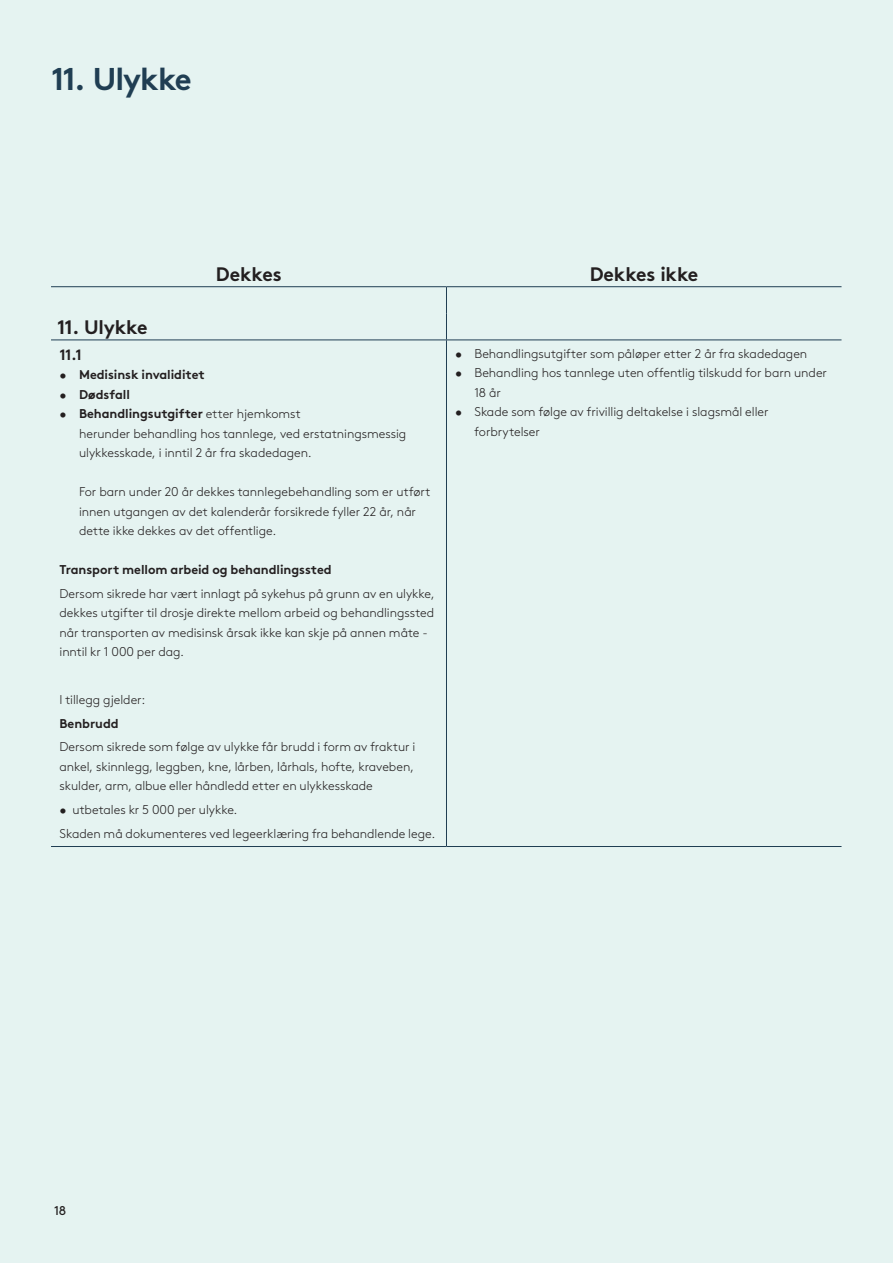
<style>
.page{position:relative;width:893px;height:1263px;background:#e5f3f1}
.page>*{position:absolute;margin:0;border:0;box-sizing:border-box;transform-origin:0 0}
.t1{font:700 31.5px "Gjen Brown OT";letter-spacing:-.035em;color:#203e53}
.t2{font:700 19.5px "Gjen Brown OT";letter-spacing:-.005em;color:#231f20}
.t3{font:700 15px "Gjen Brown OT";color:#231f20}
.t4{font:300 12.75px/19.5px "Gjen Brown OT";color:#231f20}
.t5{font:12.75px "Gjen Brown OT Bold Alt";color:#231f20}
.t6{font:700 12.75px "Gjen Brown OT";letter-spacing:-.005em;color:#231f20}
.t7{font:12.75px "Gjen Brown OT";color:#231f20}
.s1{font-weight:400}
.s2{font-weight:700}
</style>
<div class="page">
<hr style="left:51px;top:846px;width:395px;height:1px;background:#203e53">
<hr style="left:446px;top:846px;width:395px;height:1px;background:#203e53">
<hr style="left:51px;top:286px;width:395px;height:1px;background:#203e53">
<hr style="left:446px;top:286px;width:395px;height:1px;background:#203e53">
<hr style="left:51px;top:340px;width:395px;height:1px;background:#203e53">
<hr style="left:446px;top:340px;width:395px;height:1px;background:#203e53">
<svg style="left:446px;top:287px;width:1px;height:53px"></svg>
<hr style="left:446px;top:340px;width:1px;height:506px;background:#203e53">
<h1 class="t1" style="left:51px;top:54px;width:142px">11. Ulykke</h1>
<h2 class="t2" style="left:216px;top:258px;width:67px">Dekkes</h2>
<h2 class="t2" style="left:590px;top:258px;width:110px">Dekkes ikke</h2>
<h2 class="t2" style="left:57px;top:311px;width:92px">11. Ulykke</h2>
<p class="t3" style="left:60px;top:342px;width:24px">11.1</p>
<p class="t6" style="left:60px;top:364px;width:147px"><span class="s1">•</span> Medisinsk invaliditet</p>
<p class="t6" style="left:60px;top:384px;width:72px"><span class="s1">•</span> Dødsfall</p>
<p class="t4" style="left:79px;top:403px;width:329px;text-indent:-20px"><span class="s1">•</span> <span class="s2">Behandlingsutgifter</span> etter hjemkomst<br>herunder behandling hos tannlege, ved erstatningsmessig ulykkesskade, i inntil 2 år fra skadedagen.</p>
<p class="t4" style="left:79px;top:481px;width:353px">For barn under 20 år dekkes tannlegebehandling som er utført innen utgangen av det kalenderår forsikrede fyller 22 år, når dette ikke dekkes av det offentlige.</p>
<p class="t5" style="left:60px;top:559px;width:274px">Transport mellom arbeid og behandlingssted</p>
<p class="t4" style="left:60px;top:583px;width:377px">Dersom sikrede har vært innlagt på sykehus på grunn av en ulykke, dekkes utgifter til drosje direkte mellom arbeid og behandlingssted når transporten av medisinsk årsak ikke kan skje på annen måte - inntil kr 1 000 per dag.</p>
<p class="t4" style="left:60px;top:689px;width:87px">I tillegg gjelder:</p>
<p class="t5" style="left:60px;top:713px;width:61px">Benbrudd</p>
<p class="t4" style="left:60px;top:736px;width:357px;text-align:justify">Dersom sikrede som følge av ulykke får brudd i form av fraktur i ankel, skinnlegg, leggben, kne, lårben, lårhals, hofte, kraveben, skulder, arm, albue eller håndledd etter en ulykkesskade</p>
<p class="t4" style="left:60px;top:797px;width:377px;line-height:23.7px"><span class="s1">•</span> utbetales kr 5 000 per ulykke.<br>Skaden må dokumenteres ved legeerklæring fra behandlende lege.</p>
<p class="t4" style="left:455px;top:343px;width:354px"><span class="s1">•</span> Behandlingsutgifter som påløper etter 2 år fra skadedagen</p>
<p class="t4" style="left:474px;top:362px;width:354px;text-indent:-19px"><span class="s1">•</span> Behandling hos tannlege uten offentlig tilskudd for barn under<br>18 år</p>
<p class="t4" style="left:474px;top:401px;width:296px;text-indent:-19px"><span class="s1">•</span> Skade som følge av frivillig deltakelse i slagsmål eller forbrytelser</p>
<p class="t7" style="left:54px;top:1201px;width:14px">18</p>
</div>
